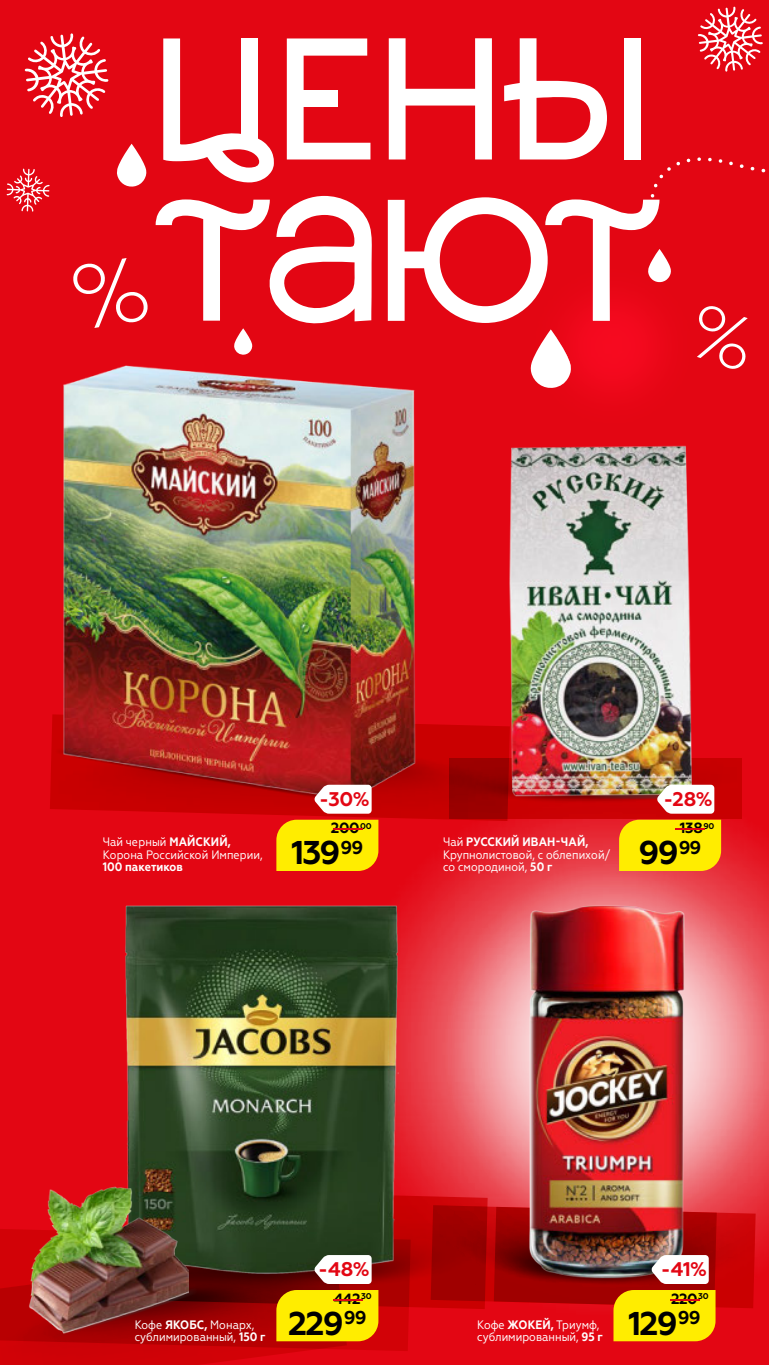
<style>
.page{position:relative;width:769px;height:1365px;background:#fff}
.page>*{position:absolute;margin:0;border:0;box-sizing:border-box;transform-origin:0 0}
.t1{font:700 32.9px "Geometria";letter-spacing:-.055em;color:#000}
.t2{font:700 19.78px "Geometria";letter-spacing:-.01em;color:#e30613}
.t3{font:700 14.88px "Geometria";letter-spacing:-.03em;color:#000}
.t4{font:12.25px/12.2px "Geometria Narrow";color:#fff}
.t5{font:700 8.4px "Geometria";color:#000}
.s1{font-weight:700}
.s2{color:#e30613}
.s3{font-size:14.88px;color:#e30613}
</style>
<div class="page">
<div style="left:0;top:0;width:769px;height:1364px;background:#e30613"></div>
<svg style="left:73px;top:258px;width:75px;height:70px"></svg>
<svg style="left:163px;top:38px;width:111px;height:144px"></svg>
<svg style="left:287px;top:38px;width:83px;height:121px"></svg>
<div style="left:299px;top:91px;width:39px;height:16px;background:#fff"></div>
<div style="left:241px;top:38px;width:17px;height:105px;background:#fff"></div>
<svg style="left:156px;top:196px;width:216px;height:159px"></svg>
<svg style="left:117px;top:144px;width:30px;height:43px"></svg>
<svg style="left:388px;top:7px;width:378px;height:362px"></svg>
<svg style="left:25px;top:33px;width:83px;height:84px"></svg>
<svg style="left:7px;top:169px;width:43px;height:42px"></svg>
<img style="left:350px;top:781px;width:419px;height:536px">
<img style="left:433px;top:862px;width:336px;height:375px">
<img style="left:0;top:1308px;width:411px;height:42px">
<img style="left:350px;top:724px;width:160px;height:97px">
<img style="left:449px;top:758px;width:292px;height:60px">
<img style="left:488px;top:1204px;width:229px;height:102px">
<img style="left:290px;top:1188px;width:198px;height:120px">
<img style="left:494px;top:1206px;width:262px;height:101px">
<img style="left:573px;top:807px;width:118px;height:17px">
<img style="left:504px;top:448px;width:211px;height:359px">
<img style="left:125px;top:889px;width:285px;height:393px">
<img style="left:31px;top:1233px;width:259px;height:131px">
<img style="left:0;top:1174px;width:188px;height:164px">
<img style="left:515px;top:902px;width:185px;height:380px">
<img style="left:511px;top:243px;width:204px;height:205px">
<img style="left:50px;top:355px;width:382px;height:459px">
<svg style="left:651px;top:1254px;width:58px;height:29px;background:#eee5e5"></svg>
<div style="left:613px;top:1289px;width:102px;height:51px;background:#ffed00"></div>
<svg style="left:314px;top:784px;width:58px;height:29px;background:#f3e1e1"></svg>
<div style="left:276px;top:819px;width:102px;height:51px;background:#ffed00"></div>
<svg style="left:657px;top:784px;width:57px;height:29px;background:#f6ebe9"></svg>
<div style="left:619px;top:819px;width:102px;height:51px;background:#ffed00"></div>
<svg style="left:314px;top:1254px;width:58px;height:29px;background:#e4e2df"></svg>
<div style="left:276px;top:1289px;width:102px;height:51px;background:#ffed00"></div>
<p class="t4" style="left:103px;top:836px;width:161px">Чай черный <span class="s1">МАЙСКИЙ,<br></span>Корона Российской Империи,<br><span class="s1">100 пакетиков</span></p>
<p class="t2" style="left:319px;top:787px;width:52px">-30%</p>
<p class="t1" style="left:291px;top:833px;width:74px">139<sup>99</sup></p>
<p class="t3" style="left:323px;top:819px;width:50px"><span class="s2">-</span>200<sup>00</sup></p>
<p class="t4" style="left:443px;top:836px;width:169px">Чай <span class="s1">РУССКИЙ ИВАН-ЧАЙ,<br></span>Крупнолистовой, c облепихой/ cо смородиной, <span class="s1">50 г</span></p>
<p class="t2" style="left:664px;top:787px;width:50px">-28%</p>
<p class="t1" style="left:639px;top:833px;width:64px">99<sup>99</sup></p>
<p class="t5" style="left:666px;top:820px;width:50px"><span class="s3">-</span>90</p>
<p class="t3" style="left:680px;top:819px;width:24px">138</p>
<p class="t4" style="left:135px;top:1318px;width:132px">Кофе <span class="s1">ЯКОБС,</span> Монарх, сублимированный, <span class="s1">150 г</span></p>
<p class="t2" style="left:318px;top:1257px;width:53px">-48%</p>
<p class="t1" style="left:288px;top:1303px;width:80px">229<sup>99</sup></p>
<p class="t5" style="left:323px;top:1290px;width:50px"><span class="s3">-</span>30</p>
<p class="t3" style="left:334px;top:1289px;width:28px">442</p>
<p class="t4" style="left:477px;top:1318px;width:127px">Кофе <span class="s1">ЖОКЕЙ,</span> Триумф, сублимированный, <span class="s1">95 г</span></p>
<p class="t2" style="left:661px;top:1257px;width:47px">-41%</p>
<p class="t1" style="left:628px;top:1303px;width:74px">129<sup>99</sup></p>
<p class="t3" style="left:660px;top:1289px;width:50px"><span class="s2">-</span>220<sup>30</sup></p>
</div>
